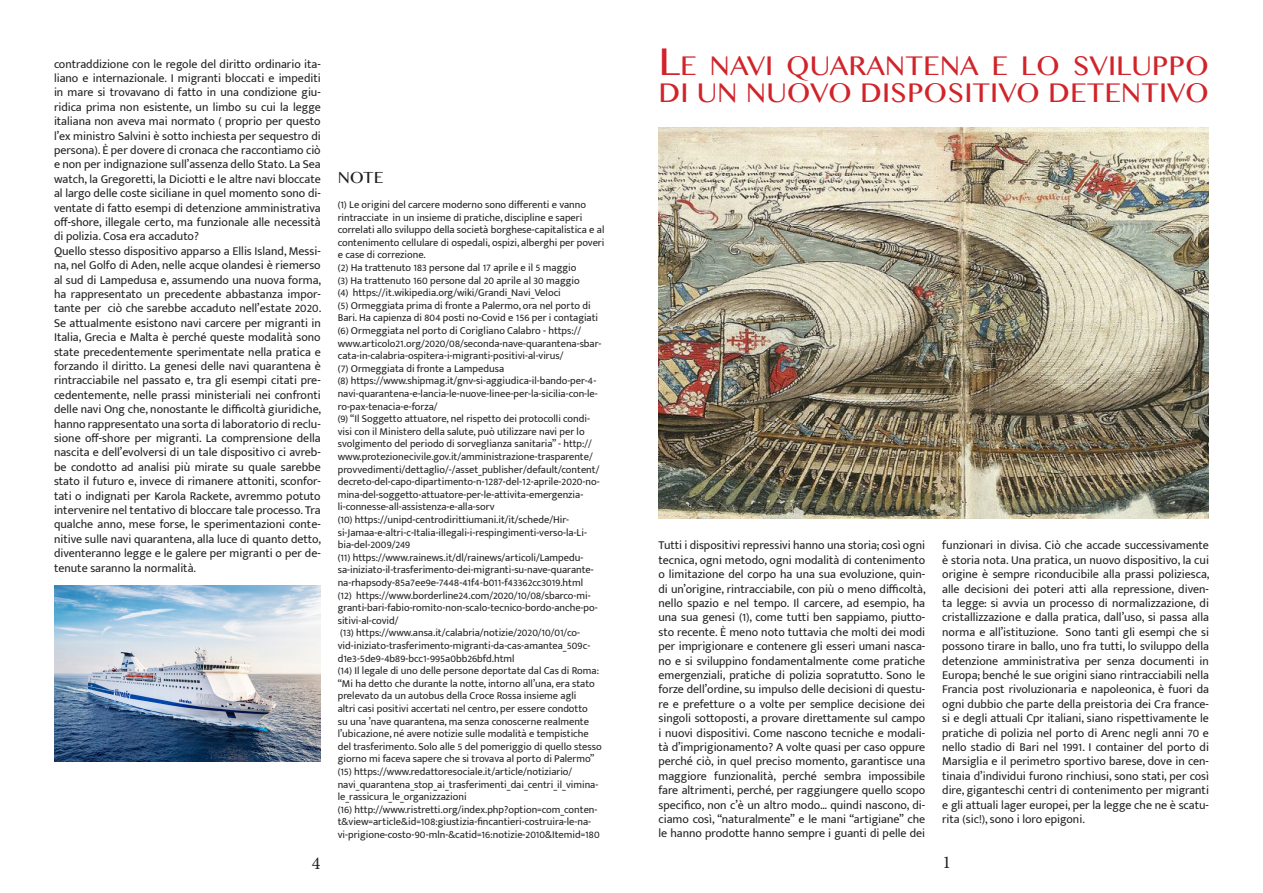
<style>
.page{position:relative;width:1263px;height:893px;background:#fff}
.page>*{position:absolute;margin:0;border:0;box-sizing:border-box;transform-origin:0 0}
.t1{font:25.2px/27px "Bangla MN";color:#d1232a}
.t2{font:18px "Minion Pro";color:#231f20}
.t3{font:15px "Bangla MN";color:#231f20}
.t4{font:12px/14.4px "Mukta Mahee";color:#231f20;text-align:justify}
.t5{font:10.5px/12.6px "Mukta Mahee";color:#231f20}
.s1{font-size:36px}
</style>
<div class="page">
<img style="left:54px;top:585px;width:267px;height:176px">
<img style="left:658px;top:128px;width:551px;height:391px">
<p class="t4" style="left:54px;top:56px;width:268px">contraddizione con le regole del diritto ordinario ita&shy;liano e internazionale. I migranti bloccati e impediti in mare si trovavano di fatto in una condizione giu&shy;ridica prima non esistente, un limbo su cui la legge italiana non aveva mai normato ( proprio per questo l’ex ministro Salvini è sotto inchiesta per sequestro di persona). È per dovere di cronaca che raccontiamo ciò e non per indignazione sull’assenza dello Stato. La Sea watch, la Gregoretti, la Diciotti e le altre navi bloccate al largo delle coste siciliane in quel momento sono di&shy;ventate di fatto esempi di detenzione amministrativa off-shore, illegale certo, ma funzionale alle necessità di polizia. Cosa era accaduto?</p>
<p class="t4" style="left:54px;top:243px;width:269px">Quello stesso dispositivo apparso a Ellis Island, Messi&shy;na, nel Golfo di Aden, nelle acque olandesi è riemerso al sud di Lampedusa e, assumendo una nuova forma, ha rappresentato un precedente abbastanza impor&shy;tante per ciò che sarebbe accaduto nell’estate 2020.<br>Se attualmente esistono navi carcere per migranti in Italia, Grecia e Malta è perché queste modalità sono state precedentemente sperimentate nella pratica e forzando il diritto. La genesi delle navi quarantena è rintracciabile nel passato e, tra gli esempi citati pre&shy;cedentemente, nelle prassi ministeriali nei confronti delle navi Ong che, nonostante le difficoltà giuridiche, hanno rappresentato una sorta di laboratorio di reclu&shy;sione off-shore per migranti. La comprensione della nascita e dell’evolversi di un tale dispositivo ci avreb&shy;be condotto ad analisi più mirate su quale sarebbe stato il futuro e, invece di rimanere attoniti, sconfor&shy;tati o indignati per Karola Rackete, avremmo potuto intervenire nel tentativo di bloccare tale processo. Tra qualche anno, mese forse, le sperimentazioni conte&shy;nitive sulle navi quarantena, alla luce di quanto detto, diventeranno legge e le galere per migranti o per de&shy;tenute saranno la normalità.</p>
<p class="t3" style="left:338px;top:167px;width:47px">NOTE</p>
<p class="t5" style="left:338px;top:198px;width:268px">(1) Le origini del carcere moderno sono differenti e vanno rintracciate in un insieme di pratiche, discipline e saperi correlati allo sviluppo della società borghese-capitalistica e al contenimento cellulare di ospedali, ospizi, alberghi per poveri e case di correzione.</p>
<p class="t5" style="left:338px;top:261px;width:240px">(2) Ha trattenuto 183 persone dal 17 aprile e il 5 maggio</p>
<p class="t5" style="left:338px;top:274px;width:243px">(3) Ha trattenuto 160 persone dal 20 aprile al 30 maggio</p>
<p class="t5" style="left:338px;top:286px;width:225px">(4) https://it.wikipedia.org/wiki/Grandi_Navi_Veloci</p>
<p class="t5" style="left:338px;top:299px;width:262px">(5) Ormeggiata prima di fronte a Palermo, ora nel porto di<br>Bari. Ha capienza di 804 posti no-Covid e 156 per i contagiati</p>
<p class="t5" style="left:338px;top:324px;width:265px">(6) Ormeggiata nel porto di Corigliano Calabro - https:// www.articolo21.org/2020/08/seconda-nave-quarantena-sbar&shy;cata-in-calabria-ospitera-i-migranti-positivi-al-virus/</p>
<p class="t5" style="left:338px;top:362px;width:168px">(7) Ormeggiata di fronte a Lampedusa</p>
<p class="t5" style="left:338px;top:374px;width:262px">(8) https://www.shipmag.it/gnv-si-aggiudica-il-bando-per-4- navi-quarantena-e-lancia-le-nuove-linee-per-la-sicilia-con-le&shy;ro-pax-tenacia-e-forza/</p>
<p class="t5" style="left:338px;top:412px;width:264px">(9) “Il Soggetto attuatore, nel rispetto dei protocolli condi&shy;visi con il Ministero della salute, può utilizzare navi per lo svolgimento del periodo di sorveglianza sanitaria” - http:// www.protezionecivile.gov.it/amministrazione-trasparente/ provvedimenti/dettaglio/-/asset_publisher/default/content/ decreto-del-capo-dipartimento-n-1287-del-12-aprile-2020-no&shy;mina-del-soggetto-attuatore-per-le-attivita-emergenzia&shy;li-connesse-all-assistenza-e-alla-sorv</p>
<p class="t5" style="left:338px;top:513px;width:251px">(10) https://unipd-centrodirittiumani.it/it/schede/Hir&shy;si-Jamaa-e-altri-c-Italia-illegali-i-respingimenti-verso-la-Li&shy;bia-del-2009/249</p>
<p class="t5" style="left:338px;top:551px;width:257px">(11) https://www.rainews.it/dl/rainews/articoli/Lampedu&shy;sa-iniziato-il-trasferimento-dei-migranti-su-nave-quarante&shy;na-rhapsody-85a7ee9e-7448-41f4-b011-f43362cc3019.html</p>
<p class="t5" style="left:338px;top:589px;width:262px">(12) https://www.borderline24.com/2020/10/08/sbarco-mi&shy;granti-bari-fabio-romito-non-scalo-tecnico-bordo-anche-po&shy;sitivi-al-covid/</p>
<p class="t5" style="left:338px;top:626px;width:254px">(13) https://www.ansa.it/calabria/notizie/2020/10/01/co&shy;vid-iniziato-trasferimento-migranti-da-cas-amantea_509c&shy;d1e3-5de9-4b89-bcc1-995a0bb26bfd.html</p>
<p class="t5" style="left:338px;top:664px;width:265px">(14) Il legale di uno delle persone deportate dal Cas di Roma: “Mi ha detto che durante la notte, intorno all’una, era stato prelevato da un autobus della Croce Rossa insieme agli<br>altri casi positivi accertati nel centro, per essere condotto<br>su una ’nave quarantena, ma senza conoscerne realmente l’ubicazione, né avere notizie sulle modalità e tempistiche del trasferimento. Solo alle 5 del pomeriggio di quello stesso giorno mi faceva sapere che si trovava al porto di Palermo”</p>
<p class="t5" style="left:338px;top:765px;width:262px">(15) https://www.redattoresociale.it/article/notiziario/ navi_quarantena_stop_ai_trasferimenti_dai_centri_il_vimina&shy;le_rassicura_le_organizzazioni</p>
<p class="t5" style="left:338px;top:803px;width:263px">(16) http://www.ristretti.org/index.php?option=com_conten&shy;t&amp;view=article&amp;id=108:giustizia-fincantieri-costruira-le-na&shy;vi-prigione-costo-90-mln-&amp;catid=16:notizie-2010&amp;Itemid=180</p>
<p class="t1" style="left:658px;top:55px;width:552px"><span class="s1">L</span>E NAVI QUARANTENA E LO SVILUPPO<br>DI UN NUOVO DISPOSITIVO DETENTIVO</p>
<p class="t4" style="left:658px;top:538px;width:269px">Tutti i dispositivi repressivi hanno una storia; così ogni tecnica, ogni metodo, ogni modalità di contenimento o limitazione del corpo ha una sua evoluzione, quin&shy;di un’origine, rintracciabile, con più o meno difficoltà, nello spazio e nel tempo. Il carcere, ad esempio, ha una sua genesi (1), come tutti ben sappiamo, piutto&shy;sto recente. È meno noto tuttavia che molti dei modi per imprigionare e contenere gli esseri umani nasca&shy;no e si sviluppino fondamentalmente come pratiche emergenziali, pratiche di polizia sopratutto. Sono le forze dell’ordine, su impulso delle decisioni di questu&shy;re e prefetture o a volte per semplice decisione dei singoli sottoposti, a provare direttamente sul campo i nuovi dispositivi. Come nascono tecniche e modali&shy;tà d’imprigionamento? A volte quasi per caso oppure perché ciò, in quel preciso momento, garantisce una maggiore funzionalità, perché sembra impossibile fare altrimenti, perché, per raggiungere quello scopo specifico, non c’è un altro modo… quindi nascono, di&shy;ciamo così, “naturalmente” e le mani “artigiane” che le hanno prodotte hanno sempre i guanti di pelle dei</p>
<p class="t4" style="left:942px;top:538px;width:269px">funzionari in divisa. Ciò che accade successivamente è storia nota. Una pratica, un nuovo dispositivo, la cui origine è sempre riconducibile alla prassi poliziesca, alle decisioni dei poteri atti alla repressione, diven&shy;ta legge: si avvia un processo di normalizzazione, di cristallizzazione e dalla pratica, dall’uso, si passa alla norma e all’istituzione. Sono tanti gli esempi che si possono tirare in ballo, uno fra tutti, lo sviluppo della detenzione amministrativa per senza documenti in Europa; benché le sue origini siano rintracciabili nella Francia post rivoluzionaria e napoleonica, è fuori da ogni dubbio che parte della preistoria dei Cra france&shy;si e degli attuali Cpr italiani, siano rispettivamente le pratiche di polizia nel porto di Arenc negli anni 70 e nello stadio di Bari nel 1991. I container del porto di Marsiglia e il perimetro sportivo barese, dove in cen&shy;tinaia d’individui furono rinchiusi, sono stati, per così dire, giganteschi centri di contenimento per migranti e gli attuali lager europei, per la legge che ne è scatu&shy;rita (sic!), sono i loro epigoni.</p>
<p class="t2" style="left:312px;top:851px;width:10px">4</p>
<p class="t2" style="left:942px;top:850px;width:10px">1</p>
</div>
